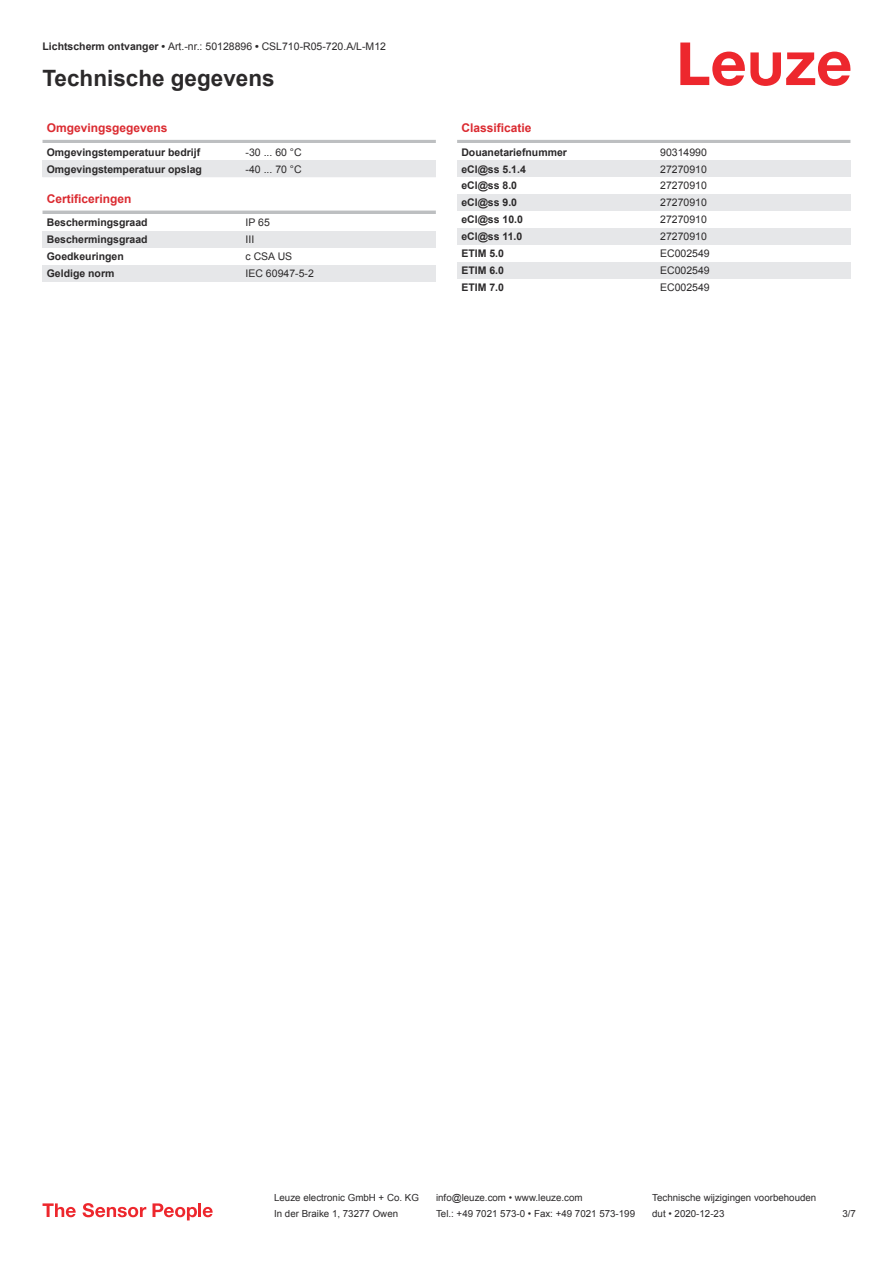
<style>
.page{position:relative;width:893px;height:1263px;background:#fff}
.page>*{position:absolute;margin:0;border:0;box-sizing:border-box;transform-origin:0 0}
.t1{font:700 22.5px "Arial";color:#2b292a}
.t2{font:700 12px "Arial";color:#db2a30}
.t3{font:700 10.5px "Arial";color:#2b292a}
.t4{font:10.5px "Arial";color:#2b292a}
.t5{font:9.75px "Arial";color:#2b292a}
.s1{font-weight:700}
</style>
<div class="page">
<svg style="left:680px;top:43px;width:170px;height:43px"></svg>
<hr style="left:43px;top:140px;width:393px;height:3px;background:#bdbfc1">
<div style="left:43px;top:160px;width:199px;height:17px;background:#e6e7e9"></div>
<div style="left:242px;top:160px;width:194px;height:17px;background:#e6e7e9"></div>
<hr style="left:43px;top:211px;width:393px;height:3px;background:#bdbfc1">
<div style="left:43px;top:231px;width:199px;height:17px;background:#e6e7e9"></div>
<div style="left:242px;top:231px;width:194px;height:17px;background:#e6e7e9"></div>
<div style="left:43px;top:265px;width:199px;height:17px;background:#e6e7e9"></div>
<div style="left:242px;top:265px;width:194px;height:17px;background:#e6e7e9"></div>
<hr style="left:457px;top:140px;width:393px;height:3px;background:#bdbfc1">
<div style="left:457px;top:160px;width:200px;height:17px;background:#e6e7e9"></div>
<div style="left:657px;top:160px;width:193px;height:17px;background:#e6e7e9"></div>
<div style="left:457px;top:194px;width:200px;height:17px;background:#e6e7e9"></div>
<div style="left:657px;top:194px;width:193px;height:17px;background:#e6e7e9"></div>
<div style="left:457px;top:228px;width:200px;height:17px;background:#e6e7e9"></div>
<div style="left:657px;top:228px;width:193px;height:17px;background:#e6e7e9"></div>
<div style="left:457px;top:262px;width:200px;height:17px;background:#e6e7e9"></div>
<div style="left:657px;top:262px;width:193px;height:17px;background:#e6e7e9"></div>
<svg style="left:43px;top:1203px;width:33px;height:14px"></svg>
<svg style="left:83px;top:1203px;width:63px;height:14px"></svg>
<svg style="left:153px;top:1203px;width:44px;height:17px"></svg>
<hr style="left:198px;top:1203px;width:3px;height:14px;background:#ed272d">
<svg style="left:203px;top:1207px;width:10px;height:10px"></svg>
<p class="t4" style="left:43px;top:43px;width:345px"><span class="s1">Lichtscherm ontvanger •</span> Art.-nr.: 50128896 <span class="s1">•</span> CSL710-R05-720.A/L-M12</p>
<h1 class="t1" style="left:43px;top:70px;width:234px">Technische gegevens</h1>
<p class="t2" style="left:47px;top:123px;width:122px">Omgevingsgegevens</p>
<p class="t3" style="left:47px;top:148px;width:155px">Omgevingstemperatuur bedrijf</p>
<p class="t4" style="left:246px;top:148px;width:58px">-30 ... 60 °C</p>
<p class="t3" style="left:47px;top:165px;width:157px">Omgevingstemperatuur opslag</p>
<p class="t4" style="left:246px;top:165px;width:58px">-40 ... 70 °C</p>
<p class="t2" style="left:47px;top:194px;width:86px">Certificeringen</p>
<p class="t3" style="left:47px;top:219px;width:102px">Beschermingsgraad</p>
<p class="t4" style="left:246px;top:219px;width:26px">IP 65</p>
<p class="t3" style="left:47px;top:236px;width:102px">Beschermingsgraad</p>
<p class="t4" style="left:246px;top:236px;width:10px">III</p>
<p class="t3" style="left:47px;top:252px;width:79px">Goedkeuringen</p>
<p class="t4" style="left:246px;top:252px;width:48px">c CSA US</p>
<p class="t3" style="left:47px;top:269px;width:69px">Geldige norm</p>
<p class="t4" style="left:246px;top:269px;width:70px">IEC 60947-5-2</p>
<p class="t2" style="left:461px;top:123px;width:72px">Classificatie</p>
<p class="t3" style="left:461px;top:148px;width:107px">Douanetariefnummer</p>
<p class="t4" style="left:660px;top:148px;width:48px">90314990</p>
<p class="t3" style="left:461px;top:165px;width:66px">eCl@ss 5.1.4</p>
<p class="t4" style="left:660px;top:165px;width:48px">27270910</p>
<p class="t3" style="left:461px;top:182px;width:57px">eCl@ss 8.0</p>
<p class="t4" style="left:660px;top:182px;width:48px">27270910</p>
<p class="t3" style="left:461px;top:199px;width:57px">eCl@ss 9.0</p>
<p class="t4" style="left:660px;top:199px;width:48px">27270910</p>
<p class="t3" style="left:461px;top:216px;width:63px">eCl@ss 10.0</p>
<p class="t4" style="left:660px;top:216px;width:48px">27270910</p>
<p class="t3" style="left:461px;top:233px;width:63px">eCl@ss 11.0</p>
<p class="t4" style="left:660px;top:232px;width:48px">27270910</p>
<p class="t3" style="left:461px;top:249px;width:44px">ETIM 5.0</p>
<p class="t4" style="left:660px;top:249px;width:51px">EC002549</p>
<p class="t3" style="left:461px;top:266px;width:44px">ETIM 6.0</p>
<p class="t4" style="left:660px;top:266px;width:51px">EC002549</p>
<p class="t3" style="left:461px;top:283px;width:44px">ETIM 7.0</p>
<p class="t4" style="left:660px;top:283px;width:51px">EC002549</p>
<p class="t5" style="left:274px;top:1194px;width:146px">Leuze electronic GmbH + Co. KG</p>
<p class="t5" style="left:436px;top:1194px;width:148px">info@leuze.com • www.leuze.com</p>
<p class="t5" style="left:652px;top:1194px;width:166px">Technische wijzigingen voorbehouden</p>
<p class="t5" style="left:274px;top:1210px;width:126px">In der Braike 1, 73277 Owen</p>
<p class="t5" style="left:436px;top:1210px;width:201px">Tel.: +49 7021 573-0 • Fax: +49 7021 573-199</p>
<p class="t5" style="left:652px;top:1210px;width:74px">dut • 2020-12-23</p>
<p class="t5" style="left:842px;top:1210px;width:15px">3 /7</p>
</div>
